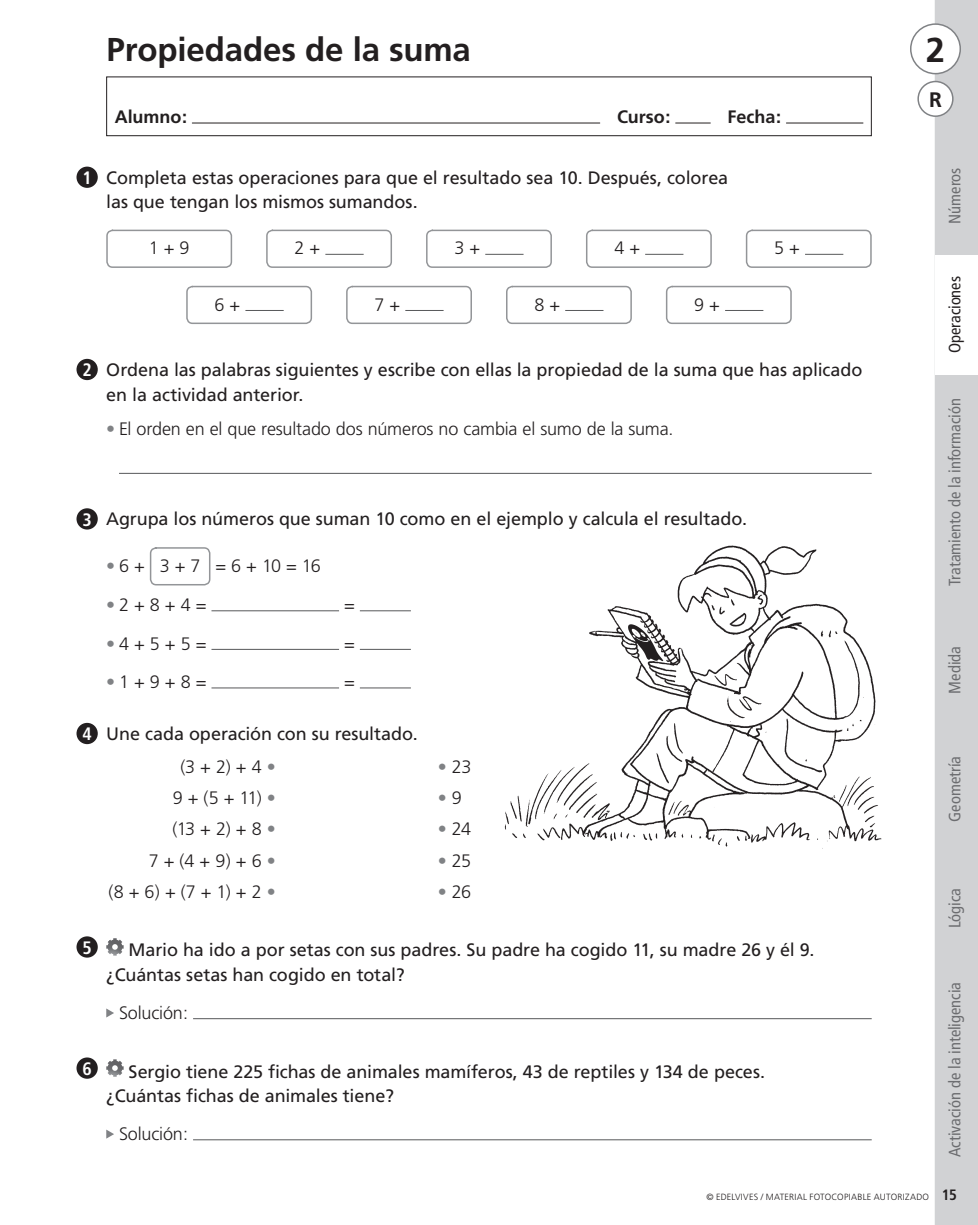
<style>
.page{position:relative;width:978px;height:1225px;background:#fff}
.page>*{position:absolute;margin:0;border:0;box-sizing:border-box;transform-origin:0 0}
.t1{font:700 34.5px "Frutiger";color:#231f20}
.t2{font:700 33px "Frutiger";letter-spacing:-.005em;color:#231f20}
.t3{font:700 21px "Frutiger";color:#231f20}
.t4{font:18px/24.8px "Frutiger";letter-spacing:-.005em;color:#231f20}
.t5{font:300 18px "Frutiger";letter-spacing:-.01em;color:#231f20}
.t6{font:700 18px "Frutiger";letter-spacing:-.005em;color:#231f20}
.t7{font:700 condensed 18px "Frutiger";color:#fff}
.t8{font:700 18px "Frutiger";color:#808285}
.t9{font:condensed 16.5px "Frutiger";color:#6c6d70}
.t10{font:condensed 16.5px "Frutiger";color:#231f20}
.t11{font:300 9px "Frutiger";letter-spacing:.03em;color:#231f20}
.s1{font-weight:700;color:#808285}
.s2{font-weight:300}
.s3{font-weight:300;color:#231f20}
.s4{font-weight:700;font-stretch:condensed;font-size:15px}
</style>
<div class="page">
<div style="left:935px;top:0;width:43px;height:1224px;background:#d1d2d4"></div>
<div style="left:911px;top:24px;width:49px;height:50px;background:#fff;border-radius:50%"></div>
<div style="left:910px;top:23px;width:51px;height:51px;border:2px solid #808285;border-radius:50%"></div>
<div style="left:918px;top:82px;width:35px;height:34px;background:#fff;border-radius:50%"></div>
<div style="left:917px;top:81px;width:36px;height:36px;border:2px solid #808285;border-radius:50%"></div>
<div style="left:106px;top:76px;width:766px;height:60px;border:1px solid #231f20"></div>
<hr style="left:192px;top:123px;width:408px;height:1px;background:#231f20">
<hr style="left:676px;top:123px;width:34px;height:1px;background:#231f20">
<hr style="left:786px;top:123px;width:77px;height:1px;background:#231f20">
<div style="left:935px;top:255px;width:43px;height:119px;background:#fff"></div>
<div style="left:76px;top:167px;width:22px;height:21px;background:#231f20;border-radius:50%"></div>
<hr style="left:119px;top:473px;width:753px;height:1px;background:#57585a">
<div style="left:76px;top:359px;width:22px;height:21px;background:#231f20;border-radius:50%"></div>
<div style="left:76px;top:723px;width:22px;height:21px;background:#231f20;border-radius:50%"></div>
<div style="left:150px;top:547px;width:60px;height:38px;border:2px solid #939598;border-radius:6px"></div>
<hr style="left:211px;top:610px;width:128px;height:1px;background:#57585a">
<hr style="left:360px;top:610px;width:51px;height:1px;background:#57585a">
<hr style="left:211px;top:649px;width:128px;height:1px;background:#57585a">
<hr style="left:360px;top:649px;width:51px;height:1px;background:#57585a">
<hr style="left:211px;top:687px;width:128px;height:1px;background:#57585a">
<hr style="left:360px;top:687px;width:51px;height:1px;background:#57585a">
<div style="left:76px;top:508px;width:22px;height:21px;background:#231f20;border-radius:50%"></div>
<div style="left:106px;top:230px;width:126px;height:38px;border:2px solid #939598;border-radius:6px"></div>
<div style="left:266px;top:230px;width:126px;height:38px;border:2px solid #939598;border-radius:6px"></div>
<hr style="left:325px;top:254px;width:39px;height:1px;background:#57585a">
<div style="left:426px;top:230px;width:126px;height:38px;border:2px solid #939598;border-radius:6px"></div>
<hr style="left:485px;top:254px;width:38px;height:1px;background:#57585a">
<div style="left:586px;top:230px;width:126px;height:38px;border:2px solid #939598;border-radius:6px"></div>
<hr style="left:645px;top:254px;width:38px;height:1px;background:#57585a">
<div style="left:746px;top:230px;width:126px;height:38px;border:2px solid #939598;border-radius:6px"></div>
<hr style="left:805px;top:254px;width:38px;height:1px;background:#57585a">
<div style="left:186px;top:286px;width:126px;height:38px;border:2px solid #939598;border-radius:6px"></div>
<hr style="left:245px;top:310px;width:39px;height:1px;background:#57585a">
<div style="left:346px;top:286px;width:126px;height:38px;border:2px solid #939598;border-radius:6px"></div>
<hr style="left:405px;top:310px;width:39px;height:1px;background:#57585a">
<div style="left:506px;top:286px;width:126px;height:38px;border:2px solid #939598;border-radius:6px"></div>
<hr style="left:565px;top:310px;width:38px;height:1px;background:#57585a">
<div style="left:666px;top:286px;width:126px;height:38px;border:2px solid #939598;border-radius:6px"></div>
<hr style="left:725px;top:310px;width:38px;height:1px;background:#57585a">
<img style="left:106px;top:938px;width:18px;height:17px">
<svg style="left:106px;top:1008px;width:8px;height:9px"></svg>
<hr style="left:193px;top:1018px;width:679px;height:1px;background:#57585a">
<div style="left:76px;top:936px;width:22px;height:21px;background:#231f20;border-radius:50%"></div>
<img style="left:106px;top:1059px;width:18px;height:17px">
<svg style="left:106px;top:1129px;width:8px;height:9px"></svg>
<hr style="left:193px;top:1139px;width:679px;height:1px;background:#57585a">
<div style="left:76px;top:1057px;width:22px;height:21px;background:#231f20;border-radius:50%"></div>
<img style="left:504px;top:545px;width:378px;height:304px">
<h2 class="t2" style="left:107px;top:31px;width:366px">Propiedades de la suma</h2>
<h1 class="t1" style="left:926px;top:30px;width:21px">2</h1>
<p class="t6" style="left:115px;top:106px;width:74px">Alumno:</p>
<p class="t6" style="left:617px;top:106px;width:55px">Curso:</p>
<p class="t6" style="left:727px;top:106px;width:55px">Fecha:</p>
<p class="t3" style="left:929px;top:87px;width:14px">R</p>
<p class="t7" style="left:82px;top:167px;width:11px">1</p>
<p class="t4" style="left:106px;top:165px;width:623px">Completa estas operaciones para que el resultado sea 10. Después, colorea las que tengan los mismos sumandos.</p>
<p class="t9" style="left:945px;top:224px;width:58px;rotate:-90deg">Números</p>
<p class="t5" style="left:149px;top:238px;width:42px">1 + 9</p>
<p class="t5" style="left:295px;top:238px;width:27px">2 +</p>
<p class="t5" style="left:454px;top:238px;width:27px">3 +</p>
<p class="t5" style="left:614px;top:238px;width:27px">4 +</p>
<p class="t5" style="left:774px;top:238px;width:27px">5 +</p>
<p class="t5" style="left:215px;top:294px;width:27px">6 +</p>
<p class="t5" style="left:374px;top:294px;width:27px">7 +</p>
<p class="t5" style="left:534px;top:294px;width:27px">8 +</p>
<p class="t5" style="left:694px;top:294px;width:27px">9 +</p>
<p class="t10" style="left:945px;top:353px;width:79px;rotate:-90deg">Operaciones</p>
<p class="t7" style="left:82px;top:359px;width:11px">2</p>
<p class="t4" style="left:106px;top:357px;width:758px">Ordena las palabras siguientes y escribe con ellas la propiedad de la suma que has aplicado en la actividad anterior.</p>
<p class="t5" style="left:106px;top:418px;width:569px"><span class="s1">•</span> El orden en el que resultado dos números no cambia el sumo de la suma.</p>
<p class="t7" style="left:82px;top:509px;width:11px">3</p>
<p class="t4" style="left:106px;top:507px;width:642px">Agrupa los números que suman 10 como en el ejemplo y calcula el resultado.</p>
<p class="t5" style="left:106px;top:556px;width:216px"><span class="s1">•</span> 6 + 3 + 7 = 6 + 10 = 16</p>
<p class="t5" style="left:106px;top:594px;width:102px"><span class="s1">•</span> 2 + 8 + 4 =</p>
<p class="t5" style="left:344px;top:594px;width:12px">=</p>
<p class="t5" style="left:106px;top:633px;width:102px"><span class="s1">•</span> 4 + 5 + 5 =</p>
<p class="t5" style="left:344px;top:633px;width:12px">=</p>
<p class="t5" style="left:106px;top:671px;width:102px"><span class="s1">•</span> 1 + 9 + 8 =</p>
<p class="t5" style="left:344px;top:671px;width:12px">=</p>
<p class="t9" style="left:945px;top:586px;width:189px;rotate:-90deg">Tratamiento de la información</p>
<p class="t9" style="left:945px;top:693px;width:49px;rotate:-90deg">Medida</p>
<p class="t7" style="left:82px;top:723px;width:11px">4</p>
<p class="t4" style="left:180px;top:717px;width:239px;line-height:33.3px;text-indent:-74px">Une cada operación con su resultado. <span class="s2">(3 + 2) + 4</span> <span class="s1">•</span></p>
<p class="t5" style="left:438px;top:756px;width:35px"><span class="s1">•</span> 23</p>
<p class="t5" style="left:173px;top:788px;width:105px">9 + (5 + 11) <span class="s1">•</span></p>
<p class="t8" style="left:438px;top:787px;width:26px">• <span class="s3">9</span></p>
<p class="t5" style="left:172px;top:819px;width:105px">(13 + 2) + 8 <span class="s1">•</span></p>
<p class="t5" style="left:438px;top:819px;width:35px"><span class="s1">•</span> 24</p>
<p class="t5" style="left:149px;top:850px;width:129px">7 + (4 + 9) + 6 <span class="s1">•</span></p>
<p class="t5" style="left:438px;top:850px;width:35px"><span class="s1">•</span> 25</p>
<p class="t5" style="left:108px;top:881px;width:169px">(8 + 6) + (7 + 1) + 2 <span class="s1">•</span></p>
<p class="t5" style="left:438px;top:881px;width:35px"><span class="s1">•</span> 26</p>
<p class="t9" style="left:945px;top:822px;width:67px;rotate:-90deg">Geometría</p>
<p class="t9" style="left:945px;top:928px;width:42px;rotate:-90deg">Lógica</p>
<p class="t7" style="left:82px;top:936px;width:11px">5</p>
<p class="t4" style="left:106px;top:937px;width:710px;text-indent:22px">Mario ha ido a por setas con sus padres. Su padre ha cogido 11, su madre 26 y él 9. ¿Cuántas setas han cogido en total?</p>
<p class="t5" style="left:119px;top:1002px;width:71px">Solución:</p>
<p class="t7" style="left:82px;top:1058px;width:11px">6</p>
<p class="t4" style="left:106px;top:1059px;width:660px;text-indent:22px">Sergio tiene 225 fichas de animales mamíferos, 43 de reptiles y 134 de peces. ¿Cuántas fichas de animales tiene?</p>
<p class="t5" style="left:119px;top:1123px;width:71px">Solución:</p>
<p class="t9" style="left:945px;top:1157px;width:176px;rotate:-90deg">Activación de la inteligencia</p>
<p class="t11" style="left:706px;top:1191px;width:252px">© EDELVIVES / MATERIAL FOTOCOPIABLE AUTORIZADO <span class="s4">15</span></p>
</div>
